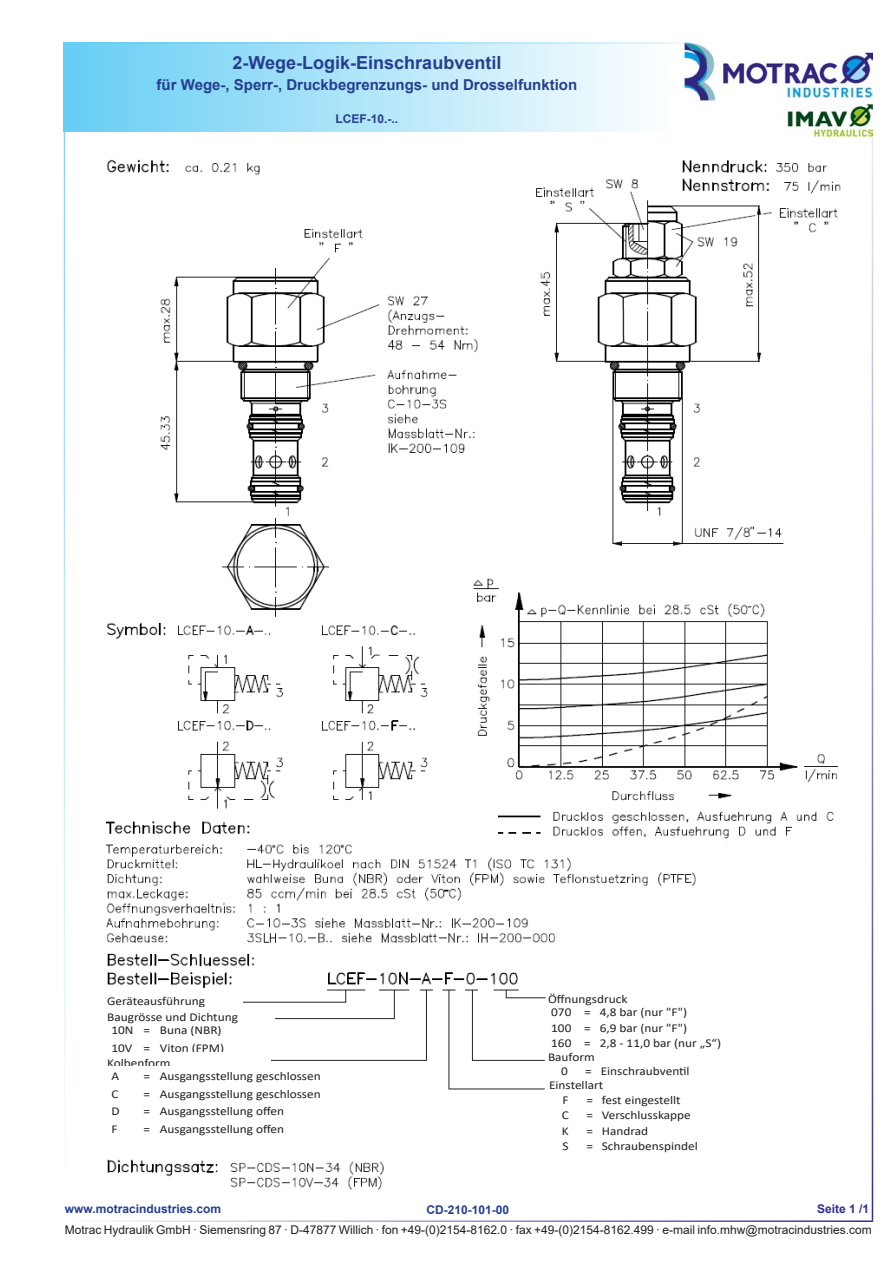
<style>
.page{position:relative;width:893px;height:1263px;background:#fff}
.page>*{position:absolute;margin:0;border:0;box-sizing:border-box;transform-origin:0 0}
.t1{font:700 18px "Arial";color:#253f8e}
.t2{font:700 15px "Arial";color:#253f8e}
.t3{font:12px/15.5px "Calibri";color:#231f20;scale:1.11 1}
.t4{font:12px "Arial";color:#231f20}
.t5{font:700 12px "Arial";color:#253f8e}
.t6{font:700 12px "Arial";color:#2e3092}
</style>
<div class="page">
<div style="left:64px;top:43px;width:606px;height:89px;background:linear-gradient(to right,#66cef5,#fdfefe)"></div>
<hr style="left:64px;top:43px;width:808px;height:1px;background:#67cef5">
<hr style="left:64px;top:1220px;width:809px;height:2px;background:#2e3092">
<hr style="left:64px;top:43px;width:1px;height:1177px;background:#67cef5">
<hr style="left:872px;top:43px;width:1px;height:1177px;background:#2e3092">
<img style="left:685px;top:43px;width:187px;height:93px">
<img style="left:106px;top:159px;width:735px;height:679px">
<img style="left:106px;top:842px;width:621px;height:348px">
<div style="left:107px;top:991px;width:135px;height:19px;background:#fff"></div>
<div style="left:107px;top:1021px;width:146px;height:36px;background:#fff"></div>
<div style="left:107px;top:1007px;width:163px;height:19px;background:#fff"></div>
<div style="left:107px;top:1052px;width:163px;height:20px;background:#fff"></div>
<div style="left:548px;top:1004px;width:253px;height:54px;background:#fff"></div>
<div style="left:548px;top:991px;width:163px;height:14px;background:#fff"></div>
<div style="left:548px;top:1052px;width:166px;height:15px;background:#fff"></div>
<div style="left:549px;top:1062px;width:225px;height:24px;background:#fff"></div>
<div style="left:549px;top:1080px;width:317px;height:29px;background:#fff"></div>
<div style="left:550px;top:1092px;width:265px;height:66px;background:#fff"></div>
<div style="left:107px;top:1067px;width:238px;height:74px;background:#fff"></div>
<h1 class="t1" style="left:233px;top:56px;width:270px">2-Wege-Logik-Einschraubventil</h1>
<p class="t2" style="left:157px;top:80px;width:422px">für Wege-, Sperr-, Druckbegrenzungs- und Drosselfunktion</p>
<p class="t5" style="left:336px;top:114px;width:64px">LCEF-10.-..</p>
<p class="t3" style="left:107px;top:994px;width:90px">Geräteausführung</p>
<p class="t3" style="left:111px;top:1022px;width:103px;line-height:17.5px">10N = Buna (NBR)<br>10V = Viton (FPM)</p>
<p class="t3" style="left:107px;top:1010px;width:119px">Baugrösse und Dichtung</p>
<p class="t3" style="left:107px;top:1056px;width:59px">Kolbenform</p>
<p class="t3" style="left:111px;top:1069px;width:8px">A</p>
<p class="t3" style="left:143px;top:1069px;width:161px">= Ausgangsstellung geschlossen</p>
<p class="t3" style="left:111px;top:1087px;width:8px">C</p>
<p class="t3" style="left:143px;top:1087px;width:161px">= Ausgangsstellung geschlossen</p>
<p class="t3" style="left:111px;top:1104px;width:9px">D</p>
<p class="t3" style="left:143px;top:1104px;width:128px">= Ausgangsstellung offen</p>
<p class="t3" style="left:111px;top:1122px;width:7px">F</p>
<p class="t3" style="left:143px;top:1122px;width:128px">= Ausgangsstellung offen</p>
<p class="t3" style="left:548px;top:990px;width:73px">Öffnungsdruck</p>
<p class="t3" style="left:551px;top:1005px;width:155px">070 = 4,8 bar (nur "F")<br>100 = 6,9 bar (nur "F")<br>160 = 2,8 - 11,0 bar (nur „S“)</p>
<p class="t3" style="left:561px;top:1051px;width:32px;line-height:13.5px;text-indent:-13px">Bauform<br>0</p>
<p class="t3" style="left:585px;top:1064px;width:96px">= Einschraubventil</p>
<p class="t3" style="left:549px;top:1078px;width:50px">Einstellart</p>
<p class="t3" style="left:562px;top:1093px;width:7px">F</p>
<p class="t3" style="left:586px;top:1093px;width:87px">= fest eingestellt</p>
<p class="t3" style="left:562px;top:1108px;width:8px">C</p>
<p class="t3" style="left:586px;top:1108px;width:96px">= Verschlusskappe</p>
<p class="t3" style="left:562px;top:1124px;width:8px">K</p>
<p class="t3" style="left:586px;top:1124px;width:57px">= Handrad</p>
<p class="t3" style="left:562px;top:1139px;width:7px">S</p>
<p class="t3" style="left:586px;top:1139px;width:102px">= Schraubenspindel</p>
<p class="t5" style="left:65px;top:1204px;width:158px">www.motracindustries.com</p>
<p class="t6" style="left:817px;top:1204px;width:54px">Seite 1 /1</p>
<p class="t4" style="left:65px;top:1225px;width:808px">Motrac Hydraulik GmbH · Siemensring 87 · D-47877 Willich · fon +49-(0)2154-8162.0 · fax +49-(0)2154-8162.499 · e-mail info.mhw@motracindustries.com</p>
<p class="t5" style="left:426px;top:1206px;width:84px">CD-210-101-00</p>
</div>
